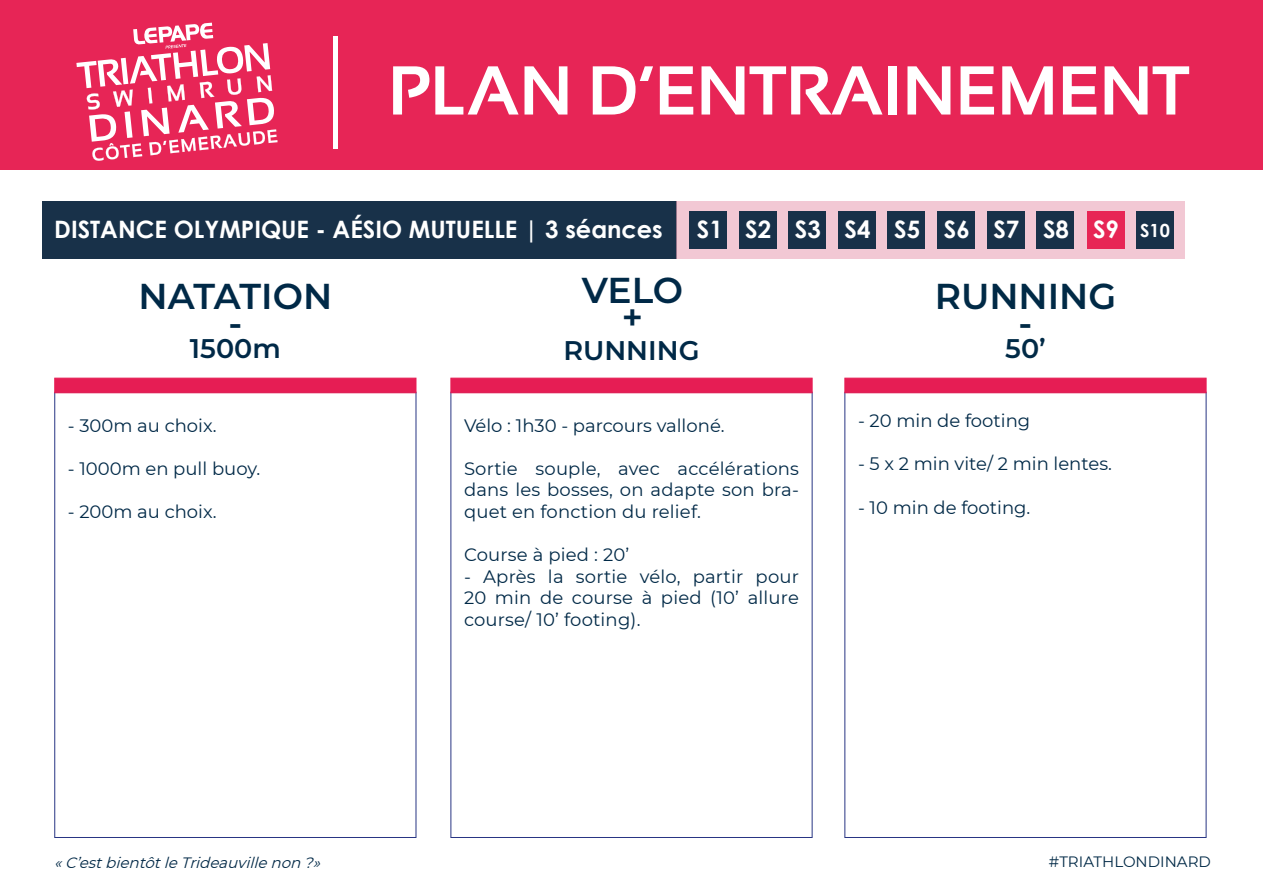
<style>
.page{position:relative;width:1263px;height:893px;background:#fff}
.page>*{position:absolute;margin:0;border:0;box-sizing:border-box;transform-origin:0 0}
.t1{font:700 69px "Sansation";color:#fff}
.t2{font:600 36px/27px "Montserrat";letter-spacing:-.005em;color:#002947;text-align:center}
.t3{font:600 36px/27px "Montserrat";color:#012a46;text-align:center}
.t4{font:600 27px "Montserrat";color:#002947}
.t5{font:600 27px "Montserrat";color:#012a46}
.t6{font:700 24.15px "Century Gothic";color:#fff}
.t7{font:700 24px "Century Gothic";color:#fff}
.t8{font:700 18.15px "Century Gothic";color:#fff}
.t9{font:18px/21.6px "Montserrat";color:#002947;text-align:justify}
.t10{font:italic 15px "Montserrat";color:#002846}
.t11{font:15px "Montserrat";color:#002946}
</style>
<div class="page">
<div style="left:0;top:0;width:1263px;height:170px;background:#e72556"></div>
<div style="left:42px;top:201px;width:634px;height:58px;background:#183149"></div>
<div style="left:676px;top:201px;width:509px;height:58px;background:#f2c8d4"></div>
<div style="left:689px;top:211px;width:38px;height:38px;background:#183149"></div>
<div style="left:739px;top:211px;width:37px;height:38px;background:#183149"></div>
<div style="left:788px;top:211px;width:38px;height:38px;background:#183149"></div>
<div style="left:838px;top:211px;width:37px;height:38px;background:#183149"></div>
<div style="left:888px;top:211px;width:37px;height:38px;background:#183149"></div>
<div style="left:937px;top:211px;width:38px;height:38px;background:#183149"></div>
<div style="left:987px;top:211px;width:37px;height:38px;background:#183149"></div>
<div style="left:1036px;top:211px;width:38px;height:38px;background:#183149"></div>
<div style="left:1087px;top:211px;width:37px;height:38px;background:#e72555"></div>
<div style="left:1136px;top:211px;width:38px;height:38px;background:#183149"></div>
<svg style="left:76px;top:23px;width:202px;height:138px"></svg>
<hr style="left:333px;top:36px;width:4px;height:113px;background:#fff">
<div style="left:54px;top:378px;width:362px;height:15px;background:#e61d54;border:1px solid #e61d54"></div>
<div style="left:450px;top:378px;width:362px;height:15px;background:#e61d54;border:1px solid #e61d54"></div>
<div style="left:844px;top:378px;width:362px;height:15px;background:#e61d54;border:1px solid #e61d54"></div>
<h1 class="t1" style="left:388px;top:52px;width:803px">PLAN D’ENTRAINEMENT</h1>
<h3 class="t7" style="left:54px;top:211px;width:610px">DISTANCE OLYMPIQUE - AÉSIO MUTUELLE | 3 séances</h3>
<h3 class="t6" style="left:1093px;top:211px;width:28px">S9</h3>
<h3 class="t6" style="left:697px;top:211px;width:374px">S1 S2 S3 S4 S5 S6 S7 S8</h3>
<p class="t8" style="left:1140px;top:216px;width:31px">S10</p>
<h2 class="t2" style="left:139px;top:281px;width:195px">NATATION -</h2>
<h2 class="t2" style="left:582px;top:275px;width:103px">VELO +</h2>
<h2 class="t3" style="left:935px;top:281px;width:183px">RUNNING -</h2>
<h3 class="t4" style="left:190px;top:330px;width:92px">1500m</h3>
<h3 class="t4" style="left:563px;top:331px;width:138px">RUNNING</h3>
<h3 class="t5" style="left:1005px;top:330px;width:42px">50’</h3>
<p class="t9" style="left:68px;top:414px;width:150px">- 300m au choix.</p>
<p class="t9" style="left:68px;top:457px;width:194px">- 1000m en pull buoy.</p>
<p class="t9" style="left:68px;top:500px;width:150px">- 200m au choix.</p>
<p class="t9" style="left:464px;top:414px;width:262px">Vélo : 1h30 - parcours valloné.</p>
<p class="t9" style="left:464px;top:457px;width:336px">Sortie souple, avec accélérations dans les bosses, on adapte son bra&shy;quet en fonction du relief.</p>
<p class="t9" style="left:464px;top:543px;width:167px">Course à pied : 20’</p>
<p class="t9" style="left:464px;top:565px;width:336px">- Après la sortie vélo, partir pour 20 min de course à pied (10’ allure course/ 10’ footing).</p>
<p class="t9" style="left:858px;top:409px;width:174px">- 20 min de footing</p>
<p class="t9" style="left:858px;top:453px;width:255px">- 5 x 2 min vite/ 2 min lentes.</p>
<p class="t9" style="left:858px;top:496px;width:174px">- 10 min de footing.</p>
<p class="t10" style="left:54px;top:853px;width:273px">«C’estbientôtleTrideauvillenon ?»</p>
<p class="t11" style="left:1049px;top:851px;width:163px">#TRIATHLONDINARD</p>
</div>
